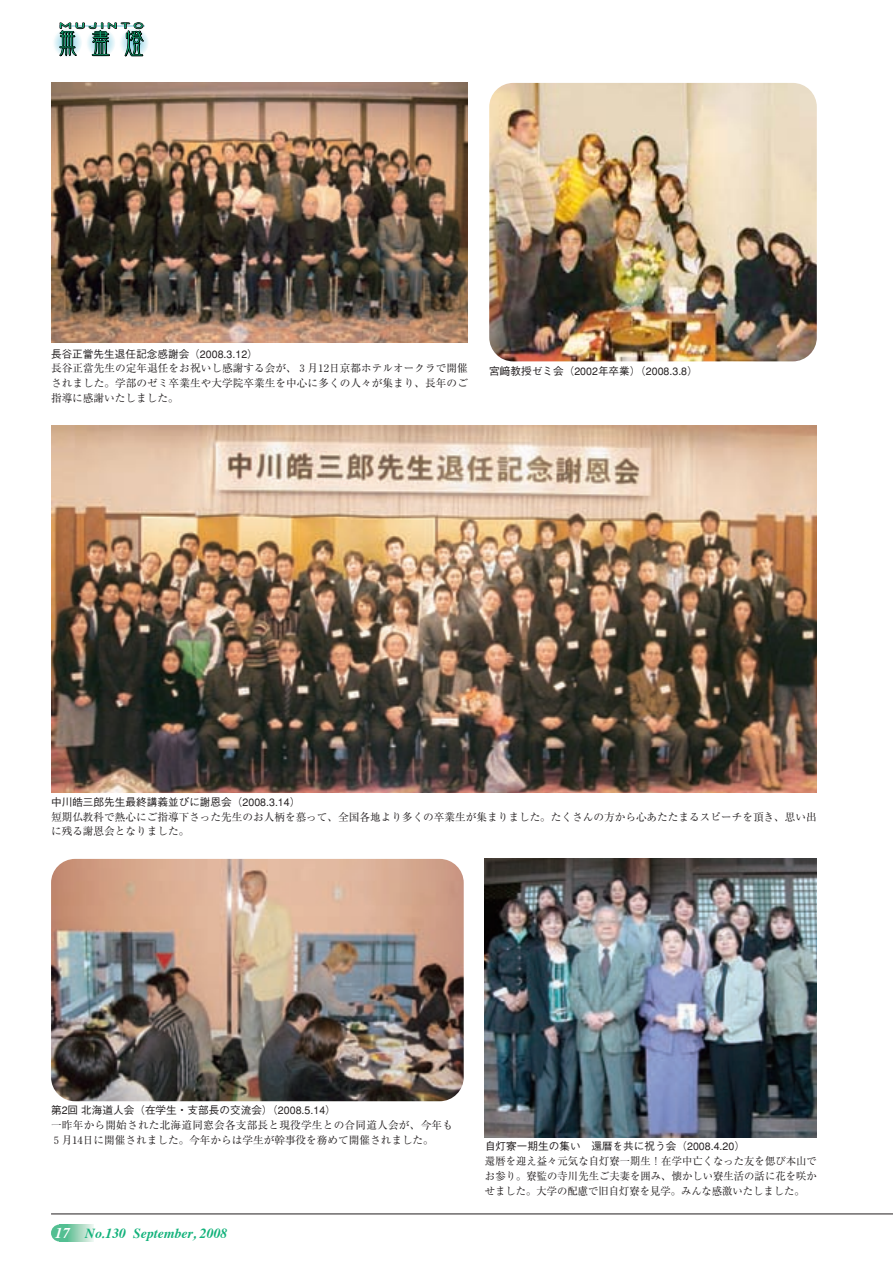
<style>
.page{position:relative;width:893px;height:1263px;background:#fff}
.page>*{position:absolute;margin:0;border:0;box-sizing:border-box;transform-origin:0 0}
.t1{font:italic 700 13.8px "Times";color:#13b27b}
.t2{font:10.65px/14.9px "Ryumin";letter-spacing:.005em;color:#231f20}
.t3{font:500 10.65px "Gothic BBB";color:#231f20}
.s1{font-family:"Gothic BBB";font-weight:500}
.s2{font-family:"Mujinto";font-weight:400}
.s3{font-size:14.85px;color:#fff}
</style>
<div class="page">
<svg style="left:52px;top:28px;width:30px;height:29px"></svg>
<svg style="left:119px;top:28px;width:30px;height:29px"></svg>
<svg style="left:59px;top:22px;width:85px;height:35px"></svg>
<div style="left:60px;top:1225px;width:8px;height:17px;background:#53bf92"></div>
<div style="left:68px;top:1225px;width:26px;height:17px;background:linear-gradient(to right,#64bf95,#ebf4ee)"></div>
<hr style="left:51px;top:1214px;width:841px;height:1px;background:#231f20">
<div style="left:51px;top:1225px;width:17px;height:17px;background:#53bf92;border-radius:50%"></div>
<img style="left:51px;top:425px;width:765px;height:368px">
<img style="left:489px;top:83px;width:327px;height:278px;border-radius:24px">
<img style="left:51px;top:83px;width:417px;height:259px">
<img style="left:485px;top:859px;width:331px;height:278px">
<img style="left:51px;top:859px;width:412px;height:242px;border-radius:24px">
<p class="t2" style="left:51px;top:348px;width:418px"><span class="s1">長谷正當先生退任記念感謝会（2008.3.12）<br></span>長谷正當先生の定年退任をお祝いし感謝する会が、３月12日京都ホテルオークラで開催されました。学部のゼミ卒業生や大学院卒業生を中心に多くの人々が集まり、長年のご指導に感謝いたしました。</p>
<p class="t3" style="left:489px;top:367px;width:210px">宮<span class="s2">T</span>教授ゼミ会（2002年卒業）（2008.3.8）</p>
<p class="t2" style="left:51px;top:796px;width:767px"><span class="s1">中川皓三郎先生最終講義並びに謝恩会（2008.3.14）<br></span>短期仏教科で熱心にご指導下さった先生のお人柄を慕って、全国各地より多くの卒業生が集まりました。たくさんの方から心あたたまるスピーチを頂き、思い出に残る謝恩会となりました。</p>
<p class="t2" style="left:51px;top:1104px;width:403px"><span class="s1">第2回北海道人会（在学生・支部長の交流会）（2008.5.14）<br></span>一昨年から開始された北海道同窓会各支部長と現役学生との合同道人会が、今年も<br>５月14日に開催されました。今年からは学生が幹事役を務めて開催されました。</p>
<p class="t1" style="left:55px;top:1228px;width:174px"><span class="s3">17</span> No.130 September, 2008</p>
<p class="t2" style="left:485px;top:1140px;width:333px"><span class="s1">自灯寮一期生の集い　還暦を共に祝う会（2008.4.20）<br></span>還暦を迎え益々元気な自灯寮一期生！在学中亡くなった友を偲び本山でお参り。寮監の寺川先生ご夫妻を囲み、懐かしい寮生活の話に花を咲かせました。大学の配慮で旧自灯寮を見学。みんな感激いたしました。</p>
</div>
